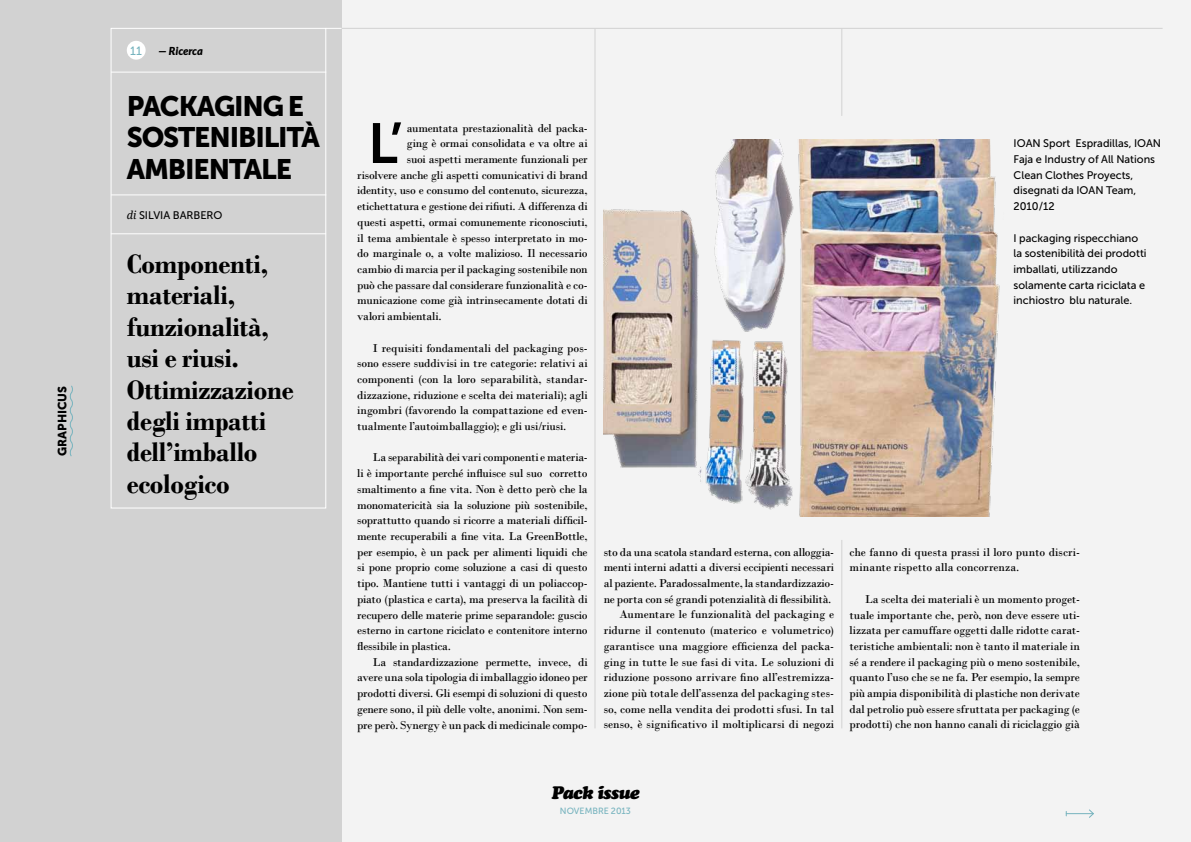
<style>
.page{position:relative;width:1191px;height:842px;background:#fff}
.page>*{position:absolute;margin:0;border:0;box-sizing:border-box;transform-origin:0 0}
.t1{font:56.2px "Museo Sans 700";color:#000}
.t2{font:700 28px/31.4px "Bodoni";letter-spacing:-.01em;color:#000}
.t3{font:28px/31.4px "Museo Sans 900";letter-spacing:-.04em;color:#000}
.t4{font:italic 18px "Cooper Black Std";letter-spacing:-.05em;color:#000}
.t5{font:12px/15.7px "Bodoni";letter-spacing:-.01em;color:#000;text-align:justify}
.t6{font:12px "Museo Sans 900";color:#000}
.t7{font:12px "Museo Sans 500";color:#76b3be}
.t8{font:11px/15.7px "Museo Sans 500";color:#000}
.t9{font:italic 900 11px "Lato";color:#000}
.t10{font:9px "Museo Sans 500";color:#76b3be}
.s1{font-family:"Droid Serif";font-style:italic}
</style>
<div class="page">
<div style="left:341px;top:0;width:850px;height:842px;background:#f3f3f3"></div>
<div style="left:0;top:0;width:341px;height:842px;background:#d2d2d2"></div>
<div style="left:111px;top:28px;width:215px;height:480px;border:1px solid #fff"></div>
<hr style="left:111px;top:72px;width:215px;height:1px;background:#fff">
<hr style="left:111px;top:233px;width:215px;height:1px;background:#fff">
<hr style="left:111px;top:194px;width:215px;height:1px;background:#fff">
<div style="left:127px;top:41px;width:19px;height:19px;background:#fff;border-radius:50%"></div>
<svg style="left:69px;top:385px;width:4px;height:72px"></svg>
<hr style="left:594px;top:28px;width:1px;height:700px;background:#d2d2d2">
<hr style="left:841px;top:540px;width:1px;height:188px;background:#d2d2d2">
<hr style="left:841px;top:28px;width:1px;height:88px;background:#d2d2d2">
<hr style="left:341px;top:28px;width:821px;height:1px;background:#d2d2d2">
<svg style="left:326px;top:28px;width:15px;height:1px"></svg>
<img style="left:603px;top:139px;width:397px;height:377px">
<svg style="left:1065px;top:809px;width:29px;height:9px"></svg>
<p class="t6" style="left:55px;top:456px;width:70px;rotate:-90deg">GRAPHICUS</p>
<p class="t7" style="left:130px;top:44px;width:13px">11</p>
<p class="t9" style="left:158px;top:44px;width:46px">— Ricerca</p>
<h2 class="t3" style="left:127px;top:90px;width:195px;text-indent:87px">GI NG E<br>SOSTENIBI LITÀ<br>AMBIE NTALE</h2>
<h2 class="t3" style="left:127px;top:90px;width:36px">PACKA</h2>
<p class="t8" style="left:127px;top:207px;width:25px"><span class="s1">di</span> SILVIA</p>
<p class="t8" style="left:173px;top:207px;width:8px">BARBERO</p>
<h2 class="t2" style="left:127px;top:248px;width:168px">Componenti, materiali, funzionalità, usi e riusi.<br>Ottimizzazione degli impatti dell’imballo ecologico</h2>
<h1 class="t1" style="left:368px;top:112px;width:36px">L’</h1>
<p class="t5" style="left:407px;top:120px;width:182px">aumentata prestazionalità del packa-</p>
<p class="t5" style="left:407px;top:136px;width:182px">ging è ormai consolidata e va oltre ai</p>
<p class="t5" style="left:407px;top:151px;width:182px">suoi aspetti meramente funzionali per</p>
<p class="t5" style="left:357px;top:167px;width:232px">risolvere anche gli aspetti comunicativi di brand</p>
<p class="t5" style="left:357px;top:183px;width:232px">identity, uso e consumo del contenuto, sicurezza,</p>
<p class="t5" style="left:357px;top:198px;width:232px">etichettatura e gestione dei rifiuti. A differenza di</p>
<p class="t5" style="left:357px;top:214px;width:232px">questi aspetti, ormai comunemente riconosciuti,</p>
<p class="t5" style="left:357px;top:230px;width:232px">il tema ambientale è spesso interpretato in mo-</p>
<p class="t5" style="left:357px;top:246px;width:232px">do marginale o, a volte malizioso. Il necessario</p>
<p class="t5" style="left:357px;top:261px;width:232px">cambio di marcia per il packaging sostenibile non</p>
<p class="t5" style="left:357px;top:277px;width:232px">può che passare dal considerare funzionalità e co-</p>
<p class="t5" style="left:357px;top:293px;width:232px">municazione come già intrinsecamente dotati di</p>
<p class="t5" style="left:357px;top:308px;width:86px">valori ambientali.</p>
<p class="t5" style="left:357px;top:340px;width:232px;text-indent:16px">I requisiti fondamentali del packaging pos&shy;sono essere suddivisi in tre categorie: relativi ai componenti (con la loro separabilità, standar&shy;dizzazione, riduzione e scelta dei materiali); agli ingombri (favorendo la compattazione ed even&shy;tualmente l’autoimballaggio); e gli usi/riusi.</p>
<p class="t5" style="left:357px;top:450px;width:232px;text-indent:16px">La separabilità dei vari componenti e materia&shy;li è importante perché influisce sul suo corretto smaltimento a fine vita. Non è detto però che la monomatericità sia la soluzione più sostenibile, soprattutto quando si ricorre a materiali difficil&shy;mente recuperabili a fine vita. La GreenBottle, per esempio, è un pack per alimenti liquidi che si pone proprio come soluzione a casi di questo tipo. Mantiene tutti i vantaggi di un poliaccop&shy;piato (plastica e carta), ma preserva la facilità di recupero delle materie prime separandole: guscio esterno in cartone riciclato e contenitore interno flessibile in plastica.</p>
<p class="t5" style="left:357px;top:654px;width:232px;text-indent:16px">La standardizzazione permette, invece, di avere una sola tipologia di imballaggio idoneo per prodotti diversi. Gli esempi di soluzioni di questo genere sono, il più delle volte, anonimi. Non sem&shy;pre però. Synergy è un pack di medicinale compo-</p>
<p class="t8" style="left:1013px;top:136px;width:143px;text-indent:30px">Sport Espradillas, IOAN<br>Faja e I ndustry of All Nations<br>Clean Clothes Proyects, disegnati da IOAN</p>
<p class="t8" style="left:1013px;top:136px;width:8px">IOAN</p>
<p class="t8" style="left:1106px;top:183px;width:32px">Team,</p>
<p class="t8" style="left:1013px;top:199px;width:43px">2010/12</p>
<p class="t8" style="left:1013px;top:230px;width:134px">I packaging rispecchiano la sostenibilità dei prodotti imballati, utilizzando solamente carta riciclata e inchiostro blu naturale.</p>
<p class="t5" style="left:603px;top:544px;width:232px;text-align:right">sto da una scatola standard esterna, con alloggia&shy;menti interni adatti a diversi eccipienti necessari al paziente. Paradossalmente, la standardizzazio&shy;ne porta con sé grandi potenzialità di flessibilità.<br>Aumentare le funzionalità del packaging e ridurne il contenuto (materico e volumetrico) garantisce una maggiore efficienza del packa&shy;ging in tutte le sue fasi di vita. Le soluzioni di riduzione possono arrivare fino all’estremizza&shy;zione più totale dell’assenza del packaging stes&shy;so, come nella vendita dei prodotti sfusi. In tal senso, è significativo il moltiplicarsi di negozi</p>
<p class="t5" style="left:849px;top:544px;width:232px">che fanno di questa prassi il loro punto discri&shy;minante rispetto alla concorrenza.</p>
<p class="t5" style="left:849px;top:591px;width:232px;text-indent:16px">La scelta dei materiali è un momento proget&shy;tuale importante che, però, non deve essere uti&shy;lizzata per camuffare oggetti dalle ridotte carat&shy;teristiche ambientali: non è tanto il materiale in sé a rendere il packaging più o meno sostenibile, quanto l’uso che se ne fa. Per esempio, la sempre più ampia disponibilità di plastiche non derivate dal petrolio può essere sfruttata per packaging (e prodotti) che non hanno canali di riciclaggio già</p>
<h3 class="t4" style="left:551px;top:781px;width:90px">Pack issue</h3>
<p class="t10" style="left:560px;top:806px;width:73px">novembre 2013</p>
</div>
